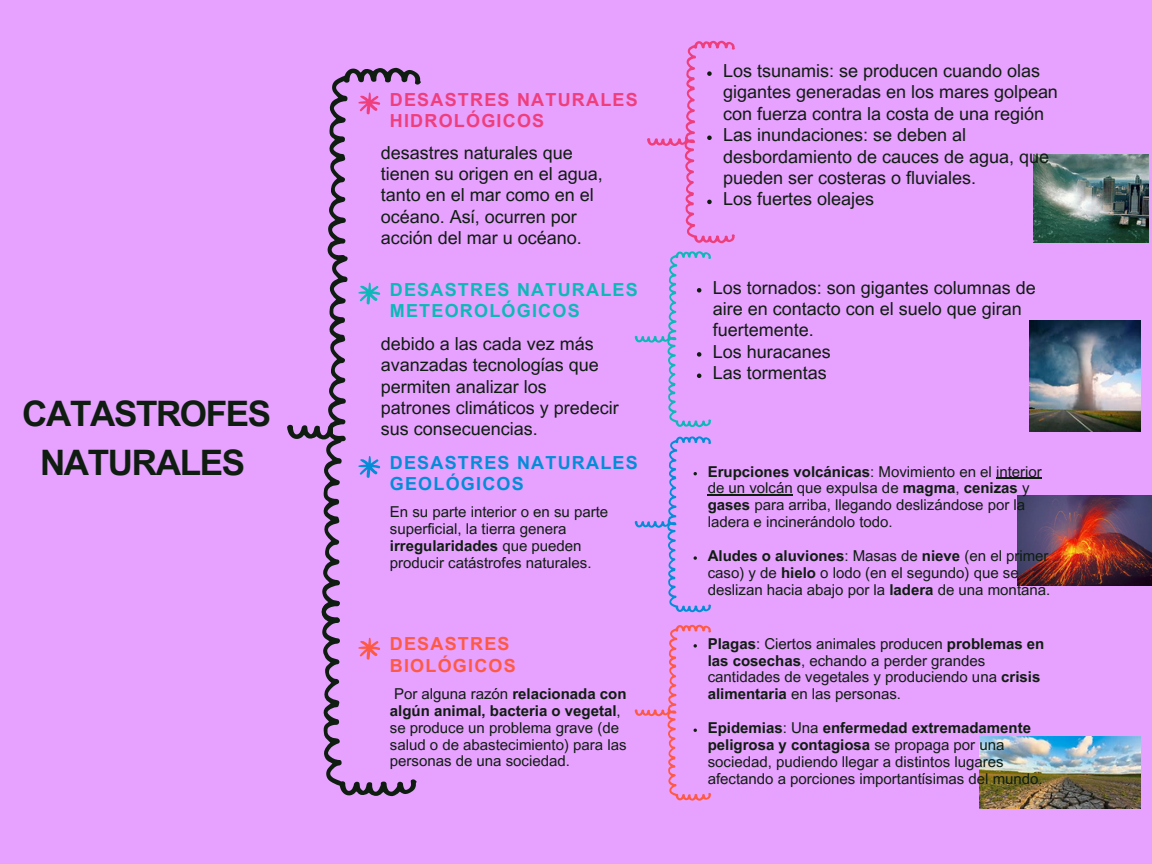
<style>
.page{position:relative;width:1152px;height:864px;background:#e7a1ff}
.page>*{position:absolute;margin:0;border:0;box-sizing:border-box;transform-origin:0 0}
.t1{font:700 35.1px/48.3px "Arial MT Pro";letter-spacing:-.04em;color:#0f1d11;text-align:center}
.t2{font:18px/21.3px "Arial MT Pro";color:#0f1d11}
.t3{font:700 18px/21.3px "Arial MT Pro";letter-spacing:.07em;color:#0cb9b8}
.t4{font:700 18px/21.3px "Arial MT Pro";letter-spacing:.07em;color:#ef3e7c}
.t5{font:700 18px/21.3px "Arial MT Pro";letter-spacing:.07em;color:#058cd7}
.t6{font:700 18px/21.3px "Arial MT Pro";letter-spacing:.07em;color:#fd5a46}
.t7{font:15px/16.8px "Arial MT Pro";color:#0f1d11}
.s1{font-weight:700}
</style>
<div class="page">
<svg style="left:288px;top:68px;width:133px;height:728px"></svg>
<img style="left:1017px;top:495px;width:135px;height:90px">
<img style="left:1034px;top:155px;width:115px;height:88px">
<img style="left:1029px;top:320px;width:111px;height:112px">
<img style="left:980px;top:736px;width:160px;height:72px">
<svg style="left:647px;top:41px;width:88px;height:202px"></svg>
<svg style="left:635px;top:251px;width:76px;height:176px"></svg>
<hr style="left:996px;top:478px;width:46px;height:1px;background:#0f1d11">
<hr style="left:708px;top:495px;width:85px;height:1px;background:#0f1d11">
<svg style="left:635px;top:436px;width:76px;height:176px"></svg>
<svg style="left:635px;top:625px;width:76px;height:176px"></svg>
<p class="t1" style="left:22px;top:394px;width:251px">CATASTROFES<br>NATURALES</p>
<p class="t4" style="left:390px;top:91px;width:250px">DESASTRES NATURALES<br>HIDROLÓGICOS</p>
<p class="t2" style="left:381px;top:144px;width:223px">desastres naturales que tienen su origen en el agua, tanto en el mar como en el océano. Así, ocurren por acción del mar u océano.</p>
<p class="t3" style="left:390px;top:281px;width:250px">DESASTRES NATURALES<br>METEOROLÓGICOS</p>
<p class="t2" style="left:381px;top:335px;width:239px">debido a las cada vez más avanzadas tecnologías que permiten analizar los patrones climáticos y predecir sus consecuencias.</p>
<p class="t5" style="left:390px;top:454px;width:250px">DESASTRES NATURALES<br>GEOLÓGICOS</p>
<p class="t7" style="left:390px;top:506px;width:220px">En su parte interior o en su parte superficial, la tierra genera <span class="s1">irregularidades</span> que pueden producir catástrofes naturales.</p>
<p class="t6" style="left:390px;top:636px;width:128px">DESASTRES<br>BIOLÓGICOS</p>
<p class="t7" style="left:390px;top:687px;width:238px">Por alguna razón <span class="s1">relacionada con algún animal, bacteria o vegetal</span>, se produce un problema grave (de salud o de abastecimiento) para las personas de una sociedad.</p>
<h2 class="t2" style="left:723px;top:62px;width:336px">Los tsunamis: se producen cuando olas gigantes generadas en los mares golpean con fuerza contra la costa de una región</h2>
<h3 class="t2" style="left:723px;top:126px;width:327px">Las inundaciones: se deben al desbordamiento de cauces de agua, que pueden ser costeras o fluviales.</h3>
<p class="t2" style="left:723px;top:191px;width:152px">Los fuertes oleajes</p>
<p class="t2" style="left:713px;top:279px;width:324px">Los tornados: son gigantes columnas de aire en contacto con el suelo que giran fuertemente.</p>
<p class="t2" style="left:713px;top:343px;width:119px">Los huracanes</p>
<p class="t2" style="left:713px;top:364px;width:115px">Las tormentas</p>
<p class="t7" style="left:708px;top:465px;width:336px"><span class="s1">Erupciones volcánicas</span>: Movimiento en el interior de un volcán que expulsa de <span class="s1">magma</span>, <span class="s1">cenizas</span> y <span class="s1">gases</span> para arriba, llegando deslizándose por la ladera e incinerándolo todo.</p>
<p class="t7" style="left:708px;top:549px;width:344px"><span class="s1">Aludes o aluviones</span>: Masas de <span class="s1">nieve</span> (en el primer caso) y de <span class="s1">hielo</span> o lodo (en el segundo) que se deslizan hacia abajo por la <span class="s1">ladera</span> de una montaña.</p>
<p class="t7" style="left:708px;top:637px;width:338px"><span class="s1">Plagas</span>: Ciertos animales producen <span class="s1">problemas en las cosechas</span>, echando a perder grandes cantidades de vegetales y produciendo una <span class="s1">crisis alimentaria</span> en las personas.</p>
<p class="t7" style="left:708px;top:721px;width:337px"><span class="s1">Epidemias</span>: Una <span class="s1">enfermedad extremadamente peligrosa y contagiosa</span> se propaga por una sociedad, pudiendo llegar a distintos lugares afectando a porciones importantísimas del mundo.</p>
</div>
